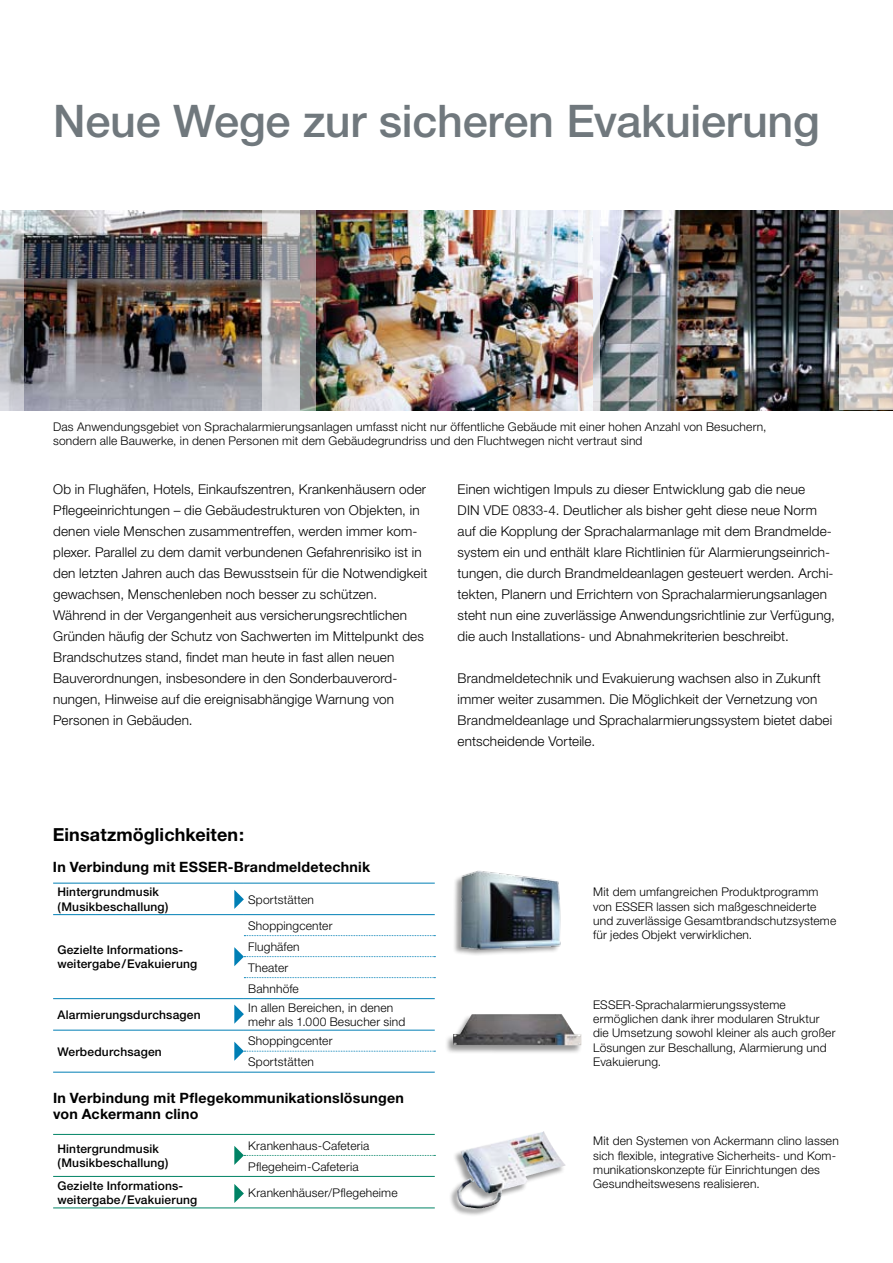
<style>
.page{position:relative;width:893px;height:1263px;background:#fff}
.page>*{position:absolute;margin:0;border:0;box-sizing:border-box;transform-origin:0 0}
.t1{font:500 45px "Helvetica Neue";letter-spacing:-.005em;color:#70787d}
.t2{font:700 18px "Helvetica Neue";letter-spacing:.005em;color:#000}
.t3{font:700 14.25px/15.8px "Helvetica Neue";letter-spacing:.015em;color:#000}
.t4{font:300 13.5px/21px "Helvetica Neue";letter-spacing:.01em;color:#000}
.t5{font:300 12px/14.2px "Helvetica Neue";letter-spacing:.015em;color:#000}
.t6{font:500 12px/14.2px "Helvetica Neue";letter-spacing:.015em;color:#000}
</style>
<div class="page">
<img style="left:23px;top:211px;width:817px;height:199px">
<svg style="left:262px;top:210px;width:53px;height:201px;background:#afacab"></svg>
<svg style="left:579px;top:210px;width:21px;height:201px"></svg>
<svg style="left:840px;top:211px;width:53px;height:199px;background:#d0cac6"></svg>
<svg style="left:0;top:210px;width:23px;height:201px;background:#b6b5b6"></svg>
<div style="left:444px;top:1014px;width:138px;height:40px;background:#000;opacity:.4"></div>
<img style="left:453px;top:1014px;width:128px;height:31px">
<div style="left:448px;top:1131px;width:117px;height:85px;background:#000;opacity:.4"></div>
<img style="left:461px;top:1131px;width:82px;height:53px">
<div style="left:452px;top:870px;width:108px;height:86px;background:#000;opacity:.4"></div>
<img style="left:452px;top:870px;width:109px;height:83px">
<hr style="left:53px;top:1176px;width:191px;height:1px;background:#008365">
<hr style="left:244px;top:1176px;width:191px;height:1px;background:#008365">
<hr style="left:53px;top:1207px;width:191px;height:1px;background:#008365">
<hr style="left:244px;top:1207px;width:191px;height:1px;background:#008365">
<hr style="left:53px;top:1134px;width:191px;height:1px;background:#008365">
<hr style="left:244px;top:1134px;width:191px;height:1px;background:#008365">
<hr style="left:53px;top:998px;width:191px;height:1px;background:#007fb5">
<hr style="left:53px;top:1030px;width:191px;height:1px;background:#007fb5">
<hr style="left:244px;top:998px;width:191px;height:1px;background:#007fb5">
<hr style="left:53px;top:1072px;width:191px;height:1px;background:#007fb5">
<hr style="left:244px;top:1030px;width:191px;height:1px;background:#007fb5">
<hr style="left:244px;top:1072px;width:191px;height:1px;background:#007fb5">
<hr style="left:53px;top:883px;width:191px;height:1px;background:#007fb5">
<hr style="left:244px;top:883px;width:191px;height:1px;background:#007fb5">
<hr style="left:53px;top:914px;width:191px;height:1px;background:#007fb5">
<hr style="left:244px;top:914px;width:191px;height:1px;background:#007fb5">
<svg style="left:244px;top:935px;width:191px;height:1px"></svg>
<svg style="left:244px;top:977px;width:191px;height:1px"></svg>
<svg style="left:234px;top:890px;width:10px;height:19px"></svg>
<svg style="left:234px;top:947px;width:201px;height:19px"></svg>
<svg style="left:234px;top:1004px;width:10px;height:20px"></svg>
<svg style="left:234px;top:1042px;width:201px;height:19px"></svg>
<svg style="left:234px;top:1146px;width:201px;height:19px"></svg>
<svg style="left:234px;top:1184px;width:10px;height:19px"></svg>
<h1 class="t1" style="left:53px;top:94px;width:768px">Neue Wege zur sicheren Evakuierung</h1>
<p class="t5" style="left:53px;top:420px;width:715px">Das Anwendungsgebiet von Sprachalarmierungsanlagen umfasst nicht nur öffentliche Gebäude mit einer hohen Anzahl von Besuchern, sondern alle Bauwerke, in denen Personen mit dem Gebäudegrundriss und den Fluchtwegen nicht vertraut sind</p>
<p class="t4" style="left:53px;top:479px;width:376px">Ob in Flughäfen, Hotels, Einkaufszentren, Krankenhäusern oder Pflegeeinrichtungen – die Gebäudestrukturen von Objekten, in denen viele Menschen zusammentreffen, werden immer kom&shy;plexer. Parallel zu dem damit verbundenen Gefahrenrisiko ist in den letzten Jahren auch das Bewusstsein für die Notwendigkeit gewachsen, Menschenleben noch besser zu schützen.<br>Während in der Vergangenheit aus versicherungsrechtlichen Gründen häufig der Schutz von Sachwerten im Mittelpunkt des Brandschutzes stand, findet man heute in fast allen neuen Bauverordnungen, insbesondere in den Sonderbauverord&shy;nungen, Hinweise auf die ereignisabhängige Warnung von Personen in Gebäuden.</p>
<p class="t4" style="left:458px;top:479px;width:379px">Einen wichtigen Impuls zu dieser Entwicklung gab die neue<br>DIN VDE 0833-4. Deutlicher als bisher geht diese neue Norm auf die Kopplung der Sprachalarmanlage mit dem Brandmelde&shy;system ein und enthält klare Richtlinien für Alarmierungseinrich&shy;tungen, die durch Brandmeldeanlagen gesteuert werden. Archi&shy;tekten, Planern und Errichtern von Sprachalarmierungsanlagen steht nun eine zuverlässige Anwendungsrichtlinie zur Verfügung, die auch Installations- und Abnahmekriterien beschreibt.</p>
<p class="t4" style="left:458px;top:668px;width:376px">Brandmeldetechnik und Evakuierung wachsen also in Zukunft immer weiter zusammen. Die Möglichkeit der Vernetzung von Brandmeldeanlage und Sprachalarmierungssystem bietet dabei entscheidende Vorteile.</p>
<h2 class="t2" style="left:53px;top:823px;width:193px">Einsatzmöglichkeiten:</h2>
<p class="t3" style="left:53px;top:859px;width:319px">In Verbindung mit ESSER-Brandmeldetechnik</p>
<p class="t6" style="left:57px;top:885px;width:113px">Hintergrundmusik (Musikbeschallung)</p>
<p class="t5" style="left:248px;top:892px;width:67px">Sportstätten</p>
<p class="t6" style="left:57px;top:943px;width:141px">Gezielte Informations&shy;weitergabe/Evakuierung</p>
<p class="t5" style="left:248px;top:915px;width:86px;line-height:21px">Shoppingcenter<br>Flughäfen<br>Theater<br>Bahnhöfe</p>
<p class="t6" style="left:57px;top:1007px;width:145px">Alarmierungsdurchsagen</p>
<p class="t5" style="left:248px;top:1000px;width:159px">In allen Bereichen, in denen mehr als 1.000 Besucher sind</p>
<p class="t6" style="left:57px;top:1044px;width:106px">Werbedurchsagen</p>
<p class="t5" style="left:248px;top:1030px;width:86px;line-height:21px">Shoppingcenter<br>Sportstätten</p>
<p class="t3" style="left:53px;top:1090px;width:352px">In Verbindung mit Pflegekommunikationslösungen von Ackermann clino</p>
<p class="t6" style="left:57px;top:1141px;width:113px">Hintergrundmusik (Musikbeschallung)</p>
<p class="t5" style="left:248px;top:1134px;width:123px;line-height:21px">Krankenhaus-Cafeteria<br>Pflegeheim-Cafeteria</p>
<p class="t6" style="left:57px;top:1178px;width:141px">Gezielte Informations&shy;weitergabe/Evakuierung</p>
<p class="t5" style="left:248px;top:1185px;width:151px">Krankenhäuser/Pflegeheime</p>
<p class="t5" style="left:593px;top:885px;width:245px">Mit dem umfangreichen Produktprogramm von ESSER lassen sich maßgeschneiderte und zuverlässige Gesamtbrandschutzsysteme für jedes Objekt verwirklichen.</p>
<p class="t5" style="left:593px;top:997px;width:244px">ESSER-Sprachalarmierungssysteme ermöglichen dank ihrer modularen Struktur die Umsetzung sowohl kleiner als auch großer Lösungen zur Beschallung, Alarmierung und Evakuierung.</p>
<p class="t5" style="left:593px;top:1133px;width:247px">Mit den Systemen von Ackermann clino lassen sich flexible, integrative Sicherheits- und Kom&shy;munikationskonzepte für Einrichtungen des Gesundheitswesens realisieren.</p>
</div>
